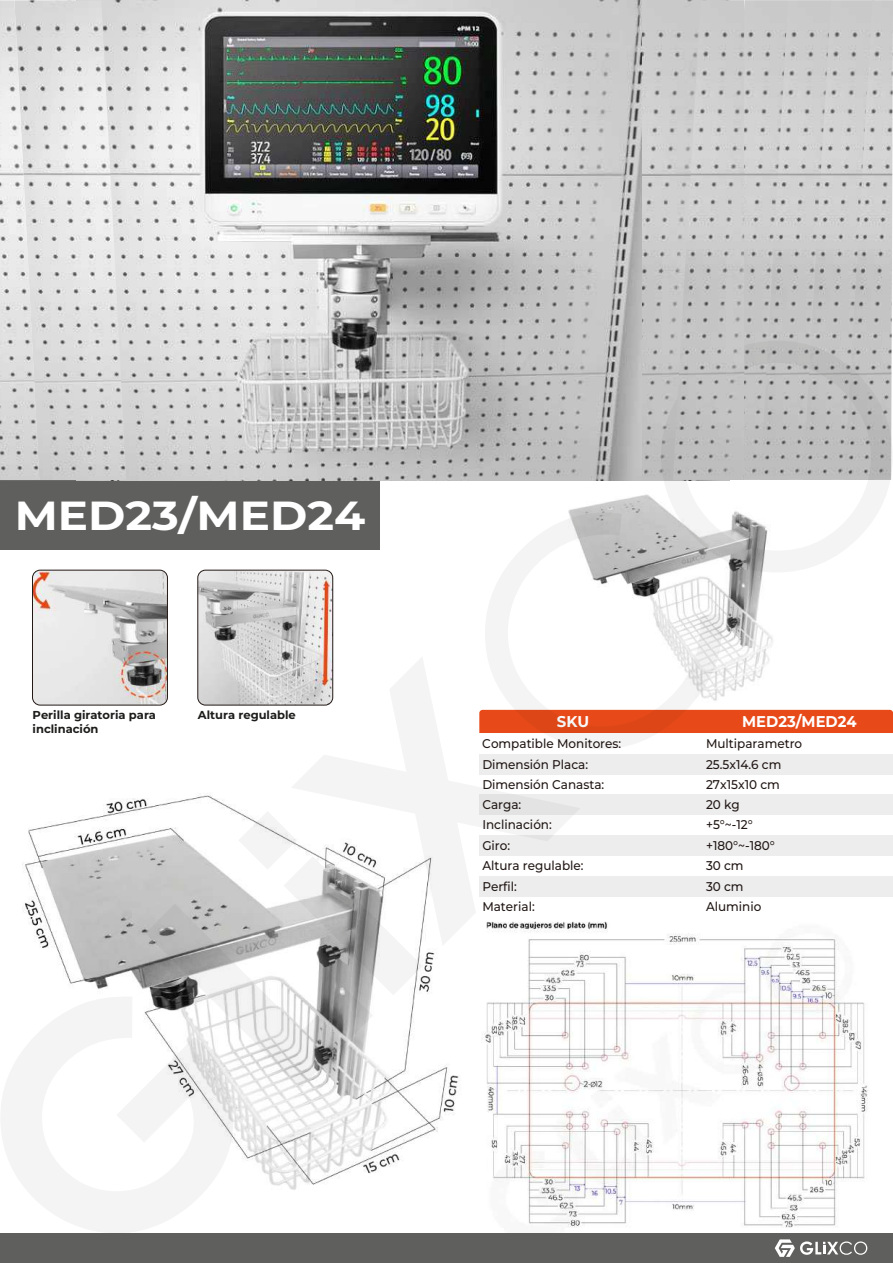
<style>
.page{position:relative;width:893px;height:1263px;background:#fff}
.page>*{position:absolute;margin:0;border:0;box-sizing:border-box;transform-origin:0 0}
.t1{font:700 51.3px "Tahoma";color:#fff}
.t2{font:700 40.65px "Montserrat";color:#fff;scale:1.11 1}
.t3{font:700 15.6px "Montserrat";color:#fff;scale:.95 1}
.t4{font:700 15.6px "Montserrat";color:#fff;scale:.96 1}
.t5{font:500 12.6px "Montserrat";color:#231916;scale:.95 1}
.t6{font:700 11.55px/13.8px "Montserrat";color:#1d1d1b}
</style>
<div class="page">
<img style="left:552px;top:480px;width:273px;height:230px">
<img style="left:22px;top:795px;width:438px;height:395px">
<div style="left:479px;top:754px;width:414px;height:20px;background:#ededee"></div>
<div style="left:479px;top:795px;width:414px;height:20px;background:#ededee"></div>
<div style="left:479px;top:835px;width:414px;height:20px;background:#ededee"></div>
<div style="left:479px;top:876px;width:414px;height:20px;background:#ededee"></div>
<img style="left:744px;top:0;width:16px;height:341px">
<img style="left:760px;top:0;width:43px;height:341px">
<img style="left:803px;top:0;width:41px;height:341px">
<img style="left:844px;top:0;width:49px;height:341px">
<img style="left:482px;top:921px;width:386px;height:307px">
<img style="left:642px;top:1px;width:31px;height:479px">
<div style="left:0;top:1233px;width:893px;height:30px;background:#5f5f5d"></div>
<svg style="left:775px;top:1239px;width:92px;height:18px"></svg>
<div style="left:0;top:480px;width:380px;height:70px;background:#5f5f5d"></div>
<div style="left:724px;top:710px;width:169px;height:23px;background:#e74a18"></div>
<img style="left:32px;top:570px;width:135px;height:135px">
<div style="left:32px;top:570px;width:136px;height:135px;border:1px solid #231916;border-radius:8px"></div>
<img style="left:198px;top:570px;width:135px;height:135px">
<div style="left:198px;top:570px;width:135px;height:135px;border:1px solid #231916;border-radius:8px"></div>
<svg style="left:1px;top:996px;width:234px;height:237px"></svg>
<svg style="left:291px;top:656px;width:290px;height:290px"></svg>
<svg style="left:484px;top:511px;width:240px;height:240px"></svg>
<svg style="left:660px;top:341px;width:232px;height:232px"></svg>
<svg style="left:145px;top:811px;width:278px;height:277px"></svg>
<img style="left:126px;top:0;width:516px;height:480px">
<img style="left:39px;top:0;width:87px;height:480px">
<img style="left:0;top:0;width:39px;height:480px">
<img style="left:673px;top:0;width:71px;height:480px">
<h2 class="t2" style="left:15px;top:486px;width:317px">MED23/MED24</h2>
<h1 class="t1" style="left:32px;top:481px;width:150px">F80W</h1>
<p class="t6" style="left:33px;top:707px;width:125px">Perilla giratoria para inclinación</p>
<p class="t6" style="left:198px;top:707px;width:99px">Altura regulable</p>
<p class="t4" style="left:557px;top:710px;width:35px">SKU</p>
<p class="t3" style="left:742px;top:710px;width:122px">MED23/MED24</p>
<p class="t5" style="left:482px;top:734px;width:148px">Compatible Monitores:</p>
<p class="t5" style="left:706px;top:735px;width:103px">Multiparametro</p>
<p class="t5" style="left:482px;top:755px;width:113px">Dimensión Placa:</p>
<p class="t5" style="left:706px;top:755px;width:81px">25.5x14.6 cm</p>
<p class="t5" style="left:482px;top:775px;width:130px">Dimensión Canasta:</p>
<p class="t5" style="left:706px;top:775px;width:79px">27x15x10 cm</p>
<p class="t5" style="left:482px;top:796px;width:43px">Carga:</p>
<p class="t5" style="left:706px;top:796px;width:37px">20 kg</p>
<p class="t5" style="left:482px;top:816px;width:75px">Inclinación:</p>
<p class="t5" style="left:706px;top:816px;width:51px">+5°~-12°</p>
<p class="t5" style="left:482px;top:836px;width:31px">Giro:</p>
<p class="t5" style="left:706px;top:836px;width:74px">+180°~-180°</p>
<p class="t5" style="left:482px;top:856px;width:108px">Altura regulable:</p>
<p class="t5" style="left:706px;top:856px;width:41px">30 cm</p>
<p class="t5" style="left:482px;top:877px;width:38px">Perfil:</p>
<p class="t5" style="left:706px;top:877px;width:41px">30 cm</p>
<p class="t5" style="left:482px;top:897px;width:57px">Material:</p>
<p class="t5" style="left:706px;top:897px;width:60px">Aluminio</p>
</div>
